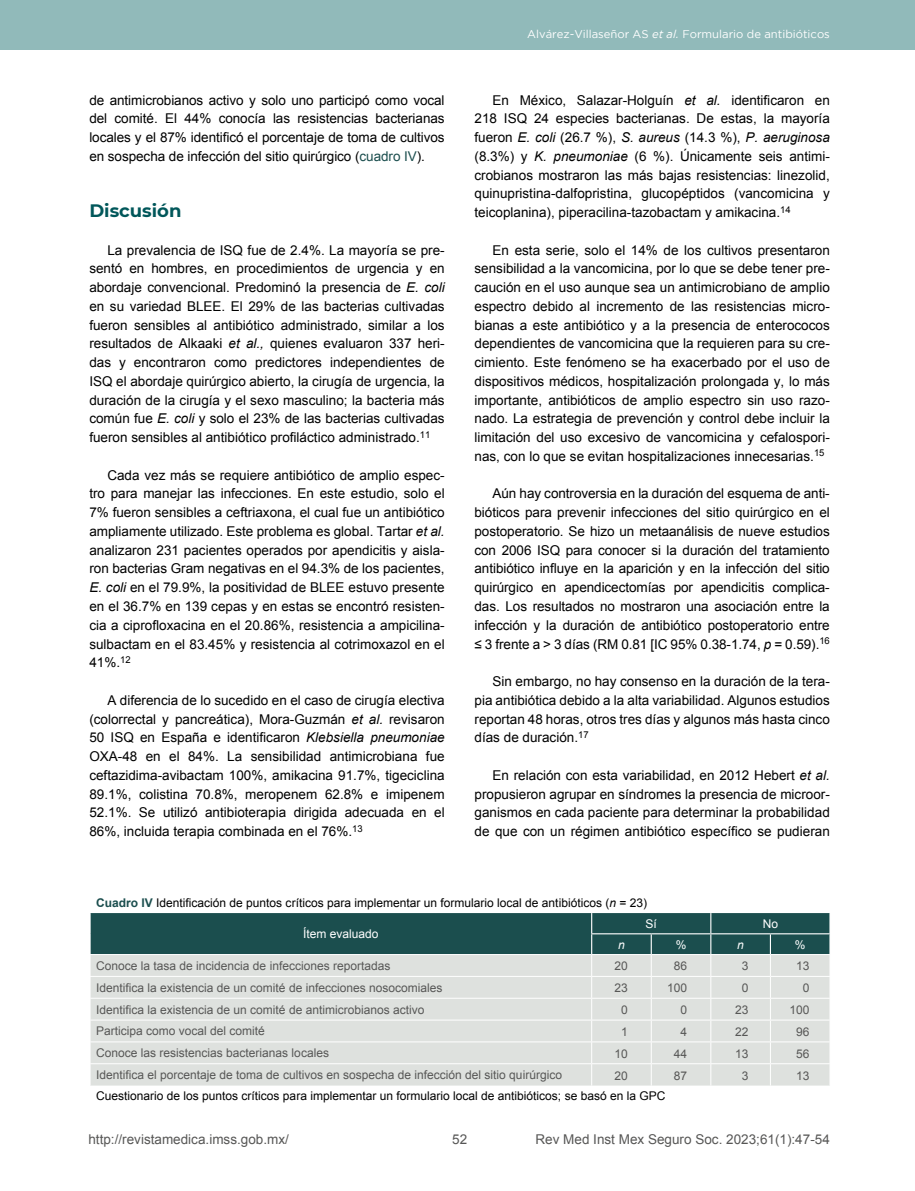
<style>
.page{position:relative;width:915px;height:1191px;background:#fff}
.page>*{position:absolute;margin:0;border:0;box-sizing:border-box;transform-origin:0 0}
.t1{font:700 18px "Montserrat";color:#01575a}
.t2{font:13.5px/18.8px "Arial";color:#000;text-align:justify}
.t3{font:13.5px "Arial";color:#575756}
.t4{font:12px "Arial";color:#575756}
.t5{font:12px "Arial";color:#000}
.t6{font:12px "Arial";color:#fff}
.t7{font:italic 12px "Arial";color:#fff}
.t8{font:11.25px "Gotham";color:#fff}
.s1{color:#1b4e4e}
.s2{font-style:italic}
.s3{font-weight:700;color:#1b4e4e}
</style>
<div class="page">
<div style="left:0;top:0;width:914px;height:50px;background:#91baba"></div>
<svg style="left:90px;top:913px;width:740px;height:172px;background:#b1bfbd"></svg>
<p class="t2" style="left:89px;top:91px;width:356px">de antimicrobianos activo y solo uno participó como vocal del comité. El 44% conocía las resistencias bacterianas locales y el 87% identificó el porcentaje de toma de cultivos en sospecha de infección del sitio quirúrgico (<span class="s1">cuadro IV</span>).</p>
<h1 class="t1" style="left:89px;top:198px;width:94px">Discusión</h1>
<p class="t2" style="left:89px;top:241px;width:357px;text-indent:18px">La prevalencia de ISQ fue de 2.4%. La mayoría se pre&shy;sentó en hombres, en procedimientos de urgencia y en abordaje convencional. Predominó la presencia de <span class="s2">E. coli </span>en su variedad BLEE. El 29% de las bacterias cultivadas fueron sensibles al antibiótico administrado, similar a los resultados de Alkaaki <span class="s2">et al.,</span> quienes evaluaron 337 heri&shy;das y encontraron como predictores independientes de ISQ el abordaje quirúrgico abierto, la cirugía de urgencia, la duración de la cirugía y el sexo masculino; la bacteria más común fue <span class="s2">E. coli</span> y solo el 23% de las bacterias cultivadas fueron sensibles al antibiótico profiláctico administrado.<sup>11</sup></p>
<p class="t2" style="left:89px;top:466px;width:357px;text-indent:18px">Cada vez más se requiere antibiótico de amplio espec&shy;tro para manejar las infecciones. En este estudio, solo el 7% fueron sensibles a ceftriaxona, el cual fue un antibiótico ampliamente utilizado. Este problema es global. Tartar <span class="s2">et al. </span>analizaron 231 pacientes operados por apendicitis y aisla&shy;ron bacterias Gram negativas en el 94.3% de los pacientes, <span class="s2">E. coli</span> en el 79.9%, la positividad de BLEE estuvo presente en el 36.7% en 139 cepas y en estas se encontró resisten&shy;cia a ciprofloxacina en el 20.86%, resistencia a ampicilina&shy;sulbactam en el 83.45% y resistencia al cotrimoxazol en el 41%.<sup>12</sup></p>
<p class="t2" style="left:89px;top:691px;width:357px;text-indent:18px">A diferencia de lo sucedido en el caso de cirugía electiva (colorrectal y pancreática), Mora-Guzmán <span class="s2">et al.</span> revisaron 50 ISQ en España e identificaron <span class="s2">Klebsiella pneumoniae </span>OXA-48 en el 84%. La sensibilidad antimicrobiana fue ceftazidima-avibactam 100%, amikacina 91.7%, tigeciclina 89.1%, colistina 70.8%, meropenem 62.8% e imipenem 52.1%. Se utilizó antibioterapia dirigida adecuada en el 86%, incluida terapia combinada en el 76%.<sup>13</sup></p>
<p class="t8" style="left:527px;top:28px;width:304px">Alvárez-Villaseñor AS <span class="s2">et al.</span> Formulario de antibióticos</p>
<p class="t2" style="left:474px;top:91px;width:357px;text-indent:18px">En México, Salazar-Holguín <span class="s2">et al.</span> identificaron en 218 ISQ 24 especies bacterianas. De estas, la mayoría fueron <span class="s2">E. coli</span> (26.7 %), <span class="s2">S. aureus</span> (14.3 %), <span class="s2">P. aeruginosa </span>(8.3%) y <span class="s2">K. pneumoniae</span> (6 %). Únicamente seis antimi&shy;crobianos mostraron las más bajas resistencias: linezolid, quinupristina-dalfopristina, glucopéptidos (vancomicina y teicoplanina), piperacilina-tazobactam y amikacina.<sup>14</sup></p>
<p class="t2" style="left:474px;top:241px;width:357px;text-indent:18px">En esta serie, solo el 14% de los cultivos presentaron sensibilidad a la vancomicina, por lo que se debe tener pre&shy;caución en el uso aunque sea un antimicrobiano de amplio espectro debido al incremento de las resistencias micro&shy;bianas a este antibiótico y a la presencia de enterococos dependientes de vancomicina que la requieren para su cre&shy;cimiento. Este fenómeno se ha exacerbado por el uso de dispositivos médicos, hospitalización prolongada y, lo más importante, antibióticos de amplio espectro sin uso razo&shy;nado. La estrategia de prevención y control debe incluir la limitación del uso excesivo de vancomicina y cefalospori&shy;nas, con lo que se evitan hospitalizaciones innecesarias.<sup>15</sup></p>
<p class="t2" style="left:474px;top:484px;width:357px;text-indent:18px">Aún hay controversia en la duración del esquema de anti&shy;bióticos para prevenir infecciones del sitio quirúrgico en el postoperatorio. Se hizo un metaanálisis de nueve estudios con 2006 ISQ para conocer si la duración del tratamiento antibiótico influye en la aparición y en la infección del sitio quirúrgico en apendicectomías por apendicitis complica&shy;das. Los resultados no mostraron una asociación entre la infección y la duración de antibiótico postoperatorio entre ≤ 3 frente a &gt; 3 días (RM 0.81 [IC 95% 0.38-1.74, <span class="s2">p</span> = 0.59).<sup>16</sup></p>
<p class="t2" style="left:474px;top:672px;width:357px;text-indent:18px">Sin embargo, no hay consenso en la duración de la tera&shy;pia antibiótica debido a la alta variabilidad. Algunos estudios reportan 48 horas, otros tres días y algunos más hasta cinco días de duración.<sup>17</sup></p>
<p class="t2" style="left:474px;top:766px;width:357px;text-indent:18px">En relación con esta variabilidad, en 2012 Hebert <span class="s2">et al. </span>propusieron agrupar en síndromes la presencia de microor&shy;ganismos en cada paciente para determinar la probabilidad de que con un régimen antibiótico específico se pudieran</p>
<p class="t5" style="left:96px;top:895px;width:552px"><span class="s3">Cuadro IV</span> Identificación de puntos críticos para implementar un formulario local de antibióticos (<span class="s2">n</span> = 23)</p>
<p class="t6" style="left:303px;top:926px;width:77px">Ítem evaluado</p>
<p class="t6" style="left:645px;top:915px;width:13px">Sí</p>
<p class="t6" style="left:762px;top:915px;width:17px">No</p>
<p class="t7" style="left:618px;top:936px;width:8px">n</p>
<p class="t6" style="left:675px;top:936px;width:12px">%</p>
<p class="t7" style="left:737px;top:936px;width:8px">n</p>
<p class="t6" style="left:794px;top:936px;width:12px">%</p>
<p class="t4" style="left:96px;top:957px;width:296px">Conoce la tasa de incidencia de infecciones reportadas</p>
<p class="t4" style="left:614px;top:958px;width:15px">20</p>
<p class="t4" style="left:673px;top:958px;width:15px">86</p>
<p class="t4" style="left:741px;top:958px;width:8px">3</p>
<p class="t4" style="left:795px;top:958px;width:15px">13</p>
<p class="t4" style="left:96px;top:979px;width:348px">Identifica la existencia de un comité de infecciones nosocomiales</p>
<p class="t4" style="left:614px;top:980px;width:15px">23</p>
<p class="t4" style="left:667px;top:980px;width:22px">100</p>
<p class="t4" style="left:741px;top:980px;width:8px">0</p>
<p class="t4" style="left:802px;top:980px;width:8px">0</p>
<p class="t4" style="left:96px;top:1001px;width:330px">Identifica la existencia de un comité de antimicrobianos activo</p>
<p class="t4" style="left:620px;top:1002px;width:8px">0</p>
<p class="t4" style="left:680px;top:1002px;width:8px">0</p>
<p class="t4" style="left:734px;top:1002px;width:15px">23</p>
<p class="t4" style="left:789px;top:1002px;width:22px">100</p>
<p class="t4" style="left:96px;top:1023px;width:170px">Participa como vocal del comité</p>
<p class="t4" style="left:620px;top:1023px;width:8px">1</p>
<p class="t4" style="left:680px;top:1023px;width:8px">4</p>
<p class="t4" style="left:734px;top:1023px;width:15px">22</p>
<p class="t4" style="left:795px;top:1023px;width:15px">96</p>
<p class="t4" style="left:96px;top:1045px;width:234px">Conoce las resistencias bacterianas locales</p>
<p class="t4" style="left:614px;top:1045px;width:15px">10</p>
<p class="t4" style="left:673px;top:1045px;width:15px">44</p>
<p class="t4" style="left:734px;top:1045px;width:15px">13</p>
<p class="t4" style="left:795px;top:1045px;width:15px">56</p>
<p class="t4" style="left:96px;top:1067px;width:467px">Identifica el porcentaje de toma de cultivos en sospecha de infección del sitio quirúrgico</p>
<p class="t4" style="left:614px;top:1067px;width:15px">20</p>
<p class="t4" style="left:673px;top:1067px;width:15px">87</p>
<p class="t4" style="left:741px;top:1067px;width:8px">3</p>
<p class="t4" style="left:795px;top:1067px;width:15px">13</p>
<p class="t5" style="left:96px;top:1088px;width:570px">Cuestionario de los puntos críticos para implementar un formulario local de antibióticos; se basó en la GPC</p>
<p class="t3" style="left:88px;top:1130px;width:202px">http://revistamedica.imss.gob.mx/</p>
<p class="t3" style="left:535px;top:1130px;width:296px">Rev Med Inst Mex Seguro Soc. 2023;61(1):47-54</p>
<p class="t3" style="left:452px;top:1130px;width:17px">52</p>
</div>
